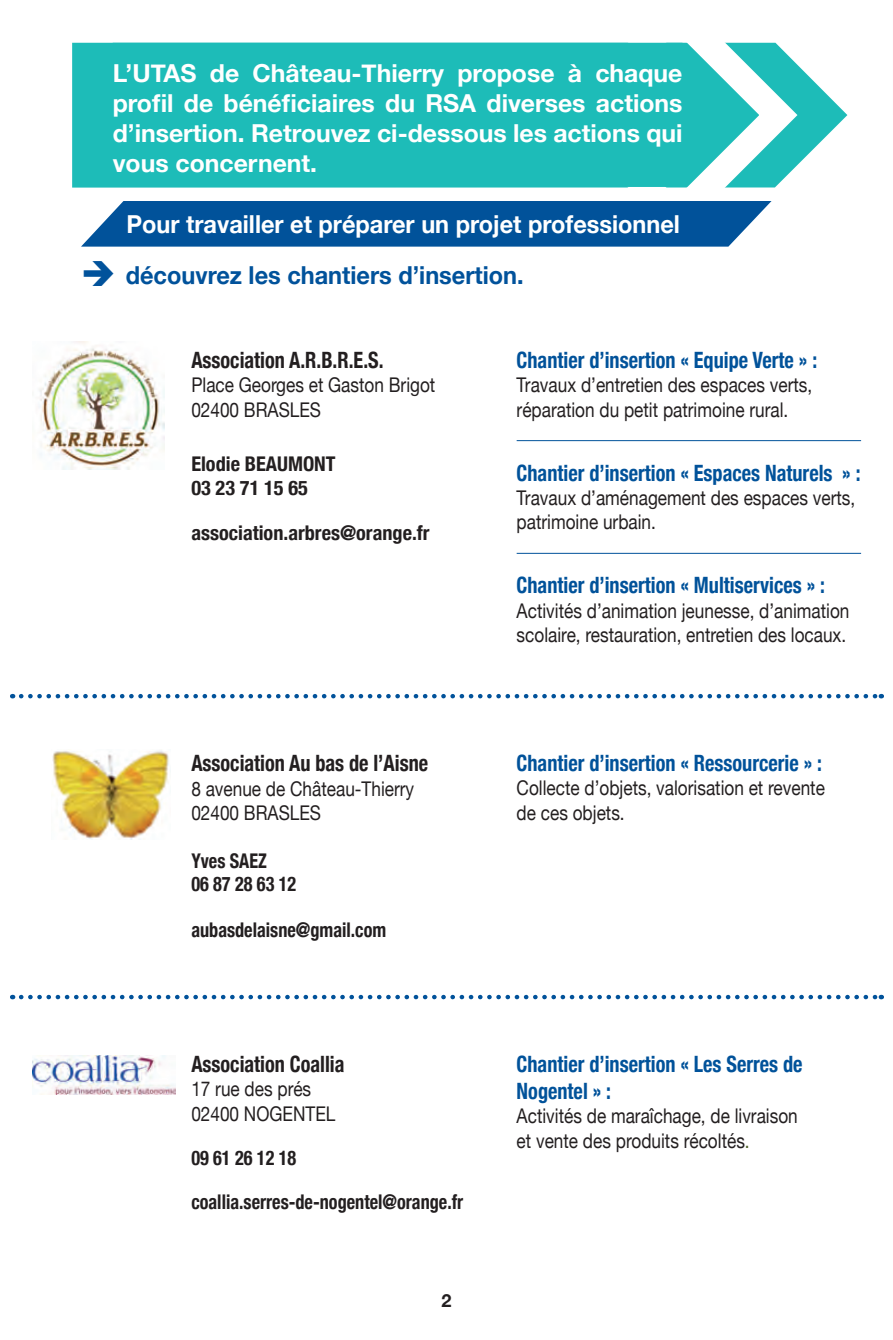
<style>
.page{position:relative;width:893px;height:1340px;background:#fff}
.page>*{position:absolute;margin:0;border:0;box-sizing:border-box;transform-origin:0 0}
.Normal__Web{font:700 24.75px/29.7px "Helvetica Neue";color:#fff;text-align:justify}
.Normal__Web-2{font:700 24.75px "Helvetica Neue";color:#fff;scale:.95 1}
.Normal__Web-3{font:700 24.75px "Helvetica Neue";color:#01529b;scale:.95 1}
.Normal__Web-4{font:700 condensed 22.5px/27px "Helvetica Neue";color:#01529a;scale:.9 1}
.t1{font:700 condensed 22.5px "Helvetica Neue";color:#231f20;scale:.9 1}
.Normal__Web-5{font:20.25px/24.3px "Helvetica Neue";color:#231f20;scale:.85 1}
.t2{font:700 condensed 20.25px "Helvetica Neue";color:#231f20;scale:.9 1}
.t3{font:700 condensed 20.25px/24.3px "Helvetica Neue";color:#231f20}
.t4{font:700 18px "Helvetica Neue";color:#231f20}
.s1{color:#4f6228}
</style>
<div class="page">
<svg style="left:72px;top:43px;width:775px;height:145px;fill:#1dbcb8"></svg>
<svg style="left:21px;top:694px;width:861px;height:4px"></svg>
<svg style="left:21px;top:994px;width:861px;height:5px"></svg>
<img style="left:39px;top:341px;width:126px;height:128px">
<hr style="left:517px;top:440px;width:344px;height:1px;background:#01529a">
<hr style="left:517px;top:553px;width:344px;height:1px;background:#01529a">
<img style="left:33px;top:1055px;width:142px;height:39px">
<img style="left:52px;top:750px;width:117px;height:89px">
<svg style="left:536px;top:42px;width:280px;height:160px"></svg>
<div style="left:113px;top:43px;width:569px;height:144px;background:#1dbcb8"></div>
<svg style="left:81px;top:201px;width:690px;height:46px;background:#125da0"></svg>
<p class="Normal__Web" style="left:113px;top:59px;width:571px">L’UTAS de Château-Thierry propose à chaque profil de bénéficiaires du RSA diverses actions d’insertion. Retrouvez ci-dessous les actions qui vous concernent.</p>
<p class="Normal__Web-2" style="left:127px;top:205px;width:584px">Pour travailler et préparer un projet professionnel</p>
<p class="Normal__Web-3" style="left:81px;top:256px;width:468px">➔ découvrez les chantiers d’insertion.</p>
<p class="t1" style="left:191px;top:341px;width:215px">Association A.R.B.R.E.S.</p>
<p class="Normal__Web-5" style="left:191px;top:374px;width:289px">Place Georges et Gaston Brigot<br>02400 BRASLES</p>
<p class="t3" style="left:191px;top:450px;width:146px">Elodie BEAUMONT<br>03 23 71 15 65</p>
<p class="t3" style="left:191px;top:519px;width:240px">association.arbres@orange.fr</p>
<p class="t1" style="left:191px;top:744px;width:265px">Association Au bas de l’Aisne</p>
<p class="Normal__Web-5" style="left:191px;top:777px;width:264px">8 avenue de Château-Thierry</p>
<p class="Normal__Web-5" style="left:191px;top:801px;width:154px">02400 BRASLES</p>
<p class="t2" style="left:191px;top:844px;width:85px">Yves SAEZ</p>
<p class="t2" style="left:191px;top:867px;width:118px">06 87 28 63 12</p>
<p class="t2" style="left:191px;top:913px;width:218px">aubasdelaisne@gmail.com</p>
<p class="t1" style="left:191px;top:1045px;width:172px">Association Coallia</p>
<p class="Normal__Web-5" style="left:191px;top:1078px;width:143px">17 rue des prés</p>
<p class="Normal__Web-5" style="left:191px;top:1102px;width:171px">02400 NOGENTEL</p>
<p class="t2" style="left:191px;top:1140px;width:118px">09 61 26 12 18</p>
<p class="t2" style="left:191px;top:1185px;width:304px">coallia.serres-de-nogentel@orange.fr</p>
<p class="t4" style="left:441px;top:1285px;width:12px">2</p>
<p class="Normal__Web-4" style="left:517px;top:345px;width:335px">Chantier d’insertion « Equipe Verte » :</p>
<p class="Normal__Web-5" style="left:517px;top:374px;width:349px">Travaux d’entretien des espaces verts, réparation du petit patrimoine rural.</p>
<p class="Normal__Web-4" style="left:517px;top:457px;width:384px">Chantier d’insertion « Espaces Naturels » :</p>
<p class="Normal__Web-5" style="left:517px;top:487px;width:400px">Travaux d’aménagement des espaces verts, patrimoine urbain.</p>
<p class="Normal__Web-4" style="left:517px;top:570px;width:344px">Chantier d’insertion « Multiservices » :</p>
<p class="Normal__Web-5" style="left:517px;top:599px;width:393px">Activités d’animation jeunesse, d’animation scolaire, restauration, entretien des locaux.</p>
<p class="Normal__Web-4" style="left:517px;top:748px;width:341px">Chantier d’insertion « Ressourcerie » :</p>
<p class="Normal__Web-5" style="left:517px;top:777px;width:364px">Collecte d’objets, valorisation et revente de ces objets.</p>
<p class="Normal__Web-4" style="left:517px;top:1048px;width:319px">Chantier d’insertion « Les Serres de<br>Nogentel » :</p>
<p class="Normal__Web-5" style="left:517px;top:1105px;width:332px">Activités de maraîchage, de livraison et vente des produits récoltés<span class="s1">.</span></p>
</div>
